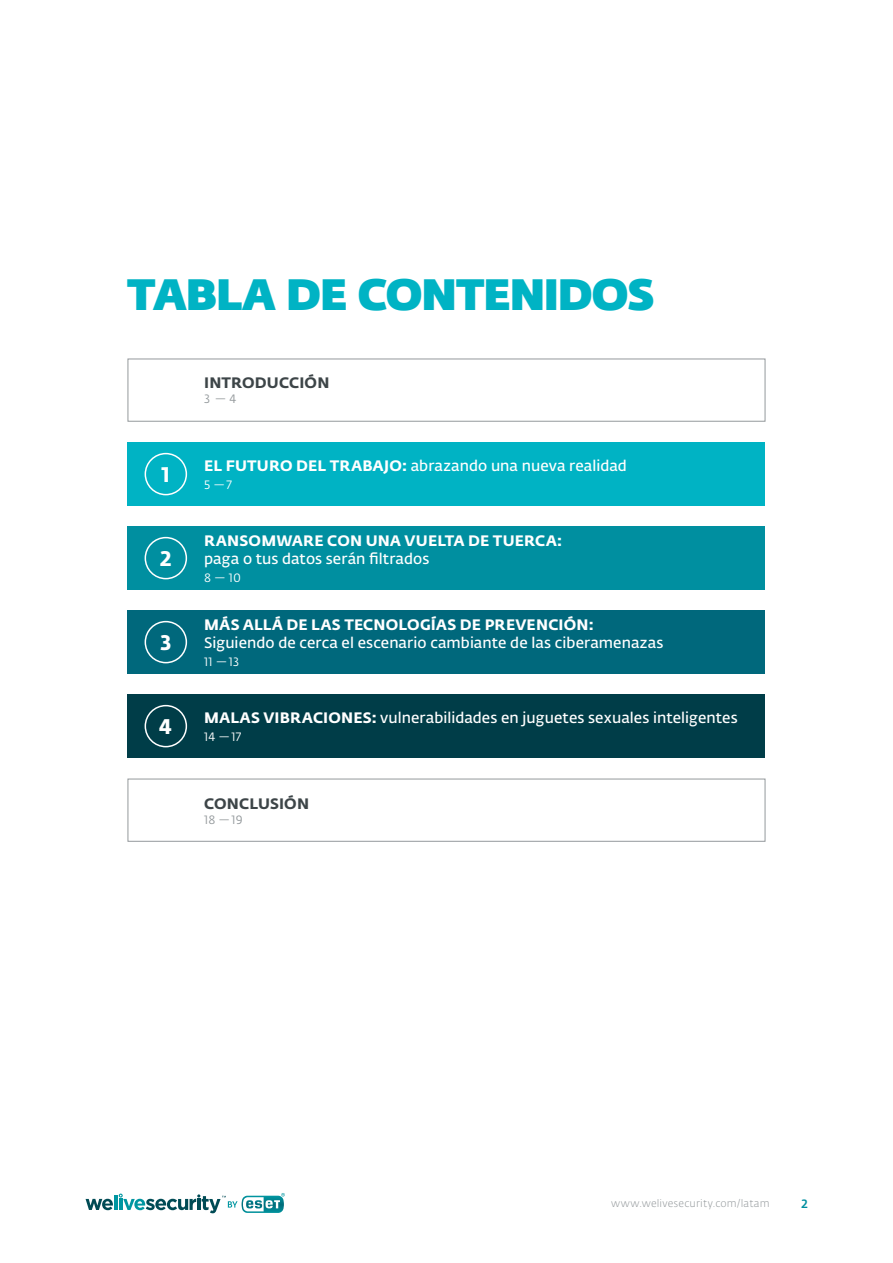
<style>
.page{position:relative;width:893px;height:1263px;background:#fff}
.page>*{position:absolute;margin:0;border:0;box-sizing:border-box;transform-origin:0 0}
.Headline{font:800 43.5px "Fedra Sans Dis Std";color:#00b3c4}
.t1{font:21px "Fedra Sans Alt Pro Bold LF";color:#fff}
.INDICE-texto{font:15px "Fedra Sans Alt Pro Demi LF";letter-spacing:.005em;color:#fff}
.INDICE-texto-2{font:15px/18px "Fedra Sans Alt Pro Bold LF";letter-spacing:.015em;color:#fff}
.INDICE-texto-3{font:15px "Fedra Sans Alt Pro Bold LF";letter-spacing:.01em;color:#3d4548}
.INDICE-texto-4{font:12px "Fedra Sans Alt Pro Book LF";letter-spacing:.01em;color:#fff}
.INDICE-texto-5{font:12px "Fedra Sans Alt Pro Book LF";color:#94999c}
.t2{font:500 12px "Fedra Sans Alt Pro";color:#008fa0}
.t3{font:300 10.5px "Fedra Sans Alt Pro";letter-spacing:.015em;color:#94999c}
.s1{font-family:"Fedra Sans Alt Pro Bold LF"}
.s2{font-family:"Fedra Sans Alt Pro Demi LF"}
</style>
<div class="page">
<svg style="left:86px;top:1199px;width:27px;height:11px"></svg>
<hr style="left:114px;top:1195px;width:3px;height:15px;background:#0096a1">
<svg style="left:119px;top:1193px;width:166px;height:20px"></svg>
<div style="left:128px;top:443px;width:637px;height:63px;background:#00b3c4"></div>
<div style="left:128px;top:611px;width:637px;height:63px;background:#00687c"></div>
<div style="left:128px;top:695px;width:637px;height:63px;background:#003d48"></div>
<div style="left:128px;top:527px;width:637px;height:63px;background:#008fa0"></div>
<div style="left:128px;top:359px;width:637px;height:63px;border:1px solid #94999c"></div>
<div style="left:128px;top:779px;width:637px;height:63px;border:1px solid #94999c"></div>
<div style="left:145px;top:453px;width:42px;height:42px;border:2px solid #fff;border-radius:50%"></div>
<div style="left:145px;top:537px;width:42px;height:42px;border:2px solid #fff;border-radius:50%"></div>
<div style="left:145px;top:621px;width:42px;height:42px;border:2px solid #fff;border-radius:50%"></div>
<div style="left:145px;top:705px;width:42px;height:42px;border:2px solid #fff;border-radius:50%"></div>
<p class="Headline" style="left:128px;top:260px;width:528px">TABLA DE CONTENIDOS</p>
<p class="t1" style="left:162px;top:458px;width:9px">1</p>
<p class="t1" style="left:160px;top:542px;width:13px">2</p>
<p class="t1" style="left:160px;top:626px;width:12px">3</p>
<p class="t1" style="left:160px;top:710px;width:14px">4</p>
<p class="INDICE-texto-3" style="left:204px;top:371px;width:127px">INTRODUCCIÓN</p>
<p class="INDICE-texto-5" style="left:204px;top:391px;width:34px">3 — 4</p>
<p class="INDICE-texto" style="left:204px;top:455px;width:424px"><span class="s1">EL FUTURO DEL TRABAJO:</span> abrazando una nueva realidad</p>
<p class="INDICE-texto-4" style="left:204px;top:476px;width:29px">5 —7</p>
<p class="INDICE-texto-2" style="left:204px;top:530px;width:359px">RANSOMWARE CON UNA VUELTA DE TUERCA: <span class="s2">paga o tus datos serán filtrados</span></p>
<p class="INDICE-texto-4" style="left:204px;top:569px;width:39px">8 — 10</p>
<p class="INDICE-texto-2" style="left:204px;top:614px;width:391px">MÁS ALLÁ DE LAS TECNOLOGÍAS DE PREVENCIÓN:</p>
<p class="INDICE-texto" style="left:204px;top:632px;width:461px">Siguiendo de cerca el escenario cambiante de las ciberamenazas</p>
<p class="INDICE-texto-4" style="left:204px;top:653px;width:36px">11 —13</p>
<p class="INDICE-texto" style="left:204px;top:707px;width:535px"><span class="s1">MALAS VIBRACIONES:</span> vulnerabilidades en juguetes sexuales inteligentes</p>
<p class="INDICE-texto-4" style="left:204px;top:728px;width:39px">14 —17</p>
<p class="INDICE-texto-3" style="left:204px;top:791px;width:106px">CONCLUSIÓN</p>
<p class="INDICE-texto-5" style="left:204px;top:811px;width:40px">18 —19</p>
<p class="t3" style="left:611px;top:1197px;width:160px">www.welivesecurity.com/latam</p>
<p class="t2" style="left:801px;top:1196px;width:8px">2</p>
</div>
